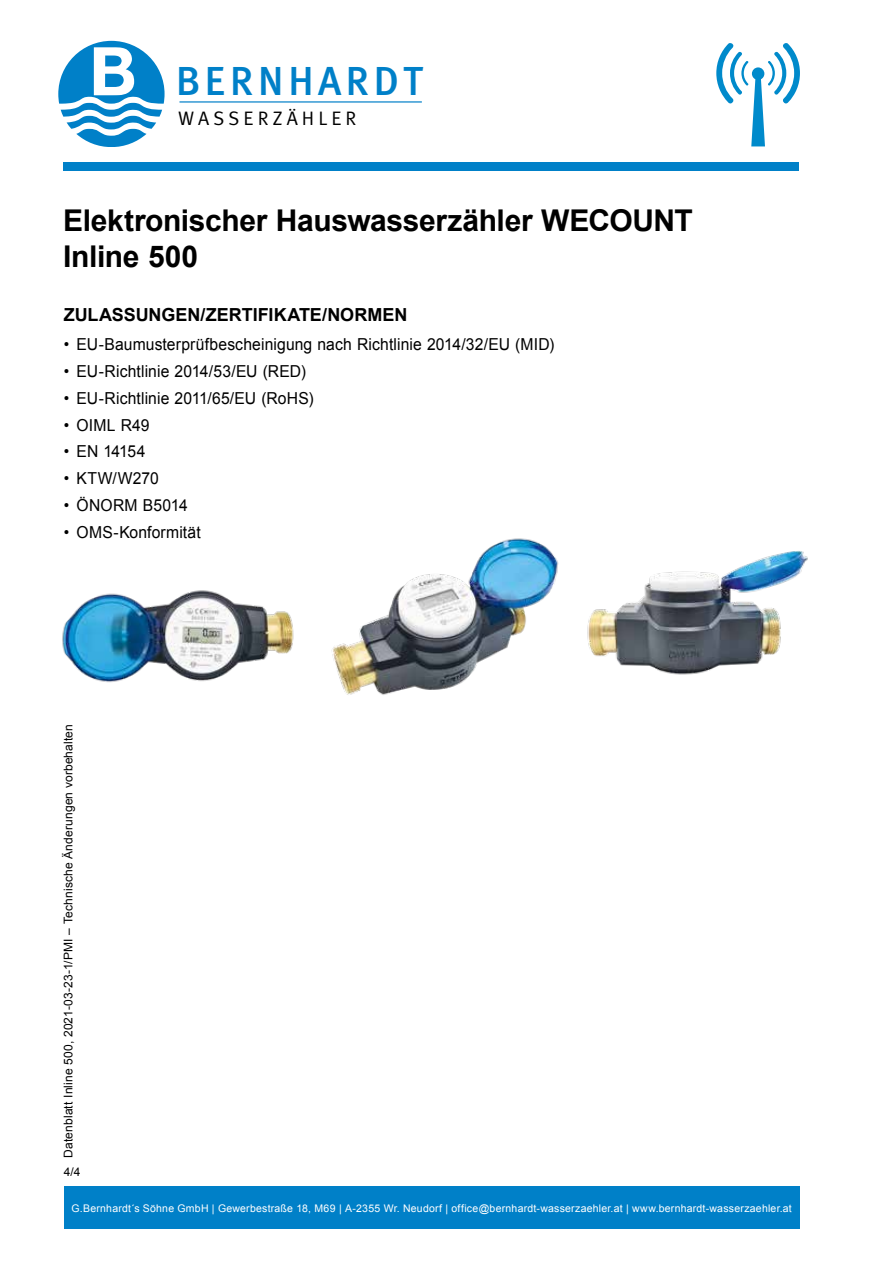
<style>
.page{position:relative;width:893px;height:1263px;background:#fff}
.page>*{position:absolute;margin:0;border:0;box-sizing:border-box;transform-origin:0 0}
.t1{font:500 40.5px "Meta Plus";letter-spacing:.1em;color:#0080c8}
.t2{font:700 30px/36px "Arial";letter-spacing:-.01em;color:#000}
.t3{font:19.5px "Meta Plus Normal";letter-spacing:.21em;color:#000}
.t4{font:700 18px "Arial";color:#000}
.t5{font:16.5px "Arial";letter-spacing:.01em;color:#000;scale:.95 1}
.t6{font:12px "Arial";letter-spacing:.01em;color:#000}
.t7{font:10.5px "Arial";letter-spacing:.02em;color:#fff}
</style>
<div class="page">
<svg style="left:58px;top:41px;width:107px;height:106px"></svg>
<hr style="left:179px;top:101px;width:243px;height:2px;background:#0080c8">
<svg style="left:716px;top:43px;width:84px;height:103px"></svg>
<div style="left:63px;top:162px;width:736px;height:9px;background:#0080c8"></div>
<div style="left:64px;top:1186px;width:735px;height:43px;background:#0080c8"></div>
<img style="left:587px;top:551px;width:221px;height:124px">
<img style="left:62px;top:590px;width:232px;height:93px">
<img style="left:331px;top:538px;width:228px;height:157px">
<h1 class="t1" style="left:176px;top:57px;width:249px">BERNHARDT</h1>
<p class="t3" style="left:178px;top:107px;width:180px">WASSERZÄHLER</p>
<h2 class="t2" style="left:63px;top:203px;width:631px">Elektronischer Hauswasserzähler WECOUNT<br>Inline 500</h2>
<p class="t4" style="left:64px;top:303px;width:345px">ZULASSUNGEN/ZERTIFIKATE/NORMEN</p>
<p class="t5" style="left:64px;top:334px;width:518px">• EU-Baumusterprüfbescheinigung nach Richtlinie 2014/32/EU (MID)</p>
<p class="t5" style="left:64px;top:360px;width:256px">• EU-Richtlinie 2014/53/EU (RED)</p>
<p class="t5" style="left:64px;top:387px;width:264px">• EU-Richtlinie 2011/65/EU (RoHS)</p>
<p class="t5" style="left:64px;top:414px;width:92px">• OIML R49</p>
<p class="t5" style="left:64px;top:441px;width:87px">• EN 14154</p>
<p class="t5" style="left:64px;top:467px;width:101px">• KTW/W270</p>
<p class="t5" style="left:64px;top:494px;width:132px">• ÖNORM B5014</p>
<p class="t5" style="left:64px;top:521px;width:146px">• OMS-Konformität</p>
<p class="t6" style="left:60px;top:1157px;width:435px;rotate:-90deg">Datenblatt Inline 500, 2021-03-23-1/PMI – Technische Änderungen vorbehalten</p>
<p class="t6" style="left:64px;top:1164px;width:18px">4/4</p>
<p class="t7" style="left:71px;top:1201px;width:722px">G.Bernhardt´s Söhne GmbH | Gewerbestraße 18, M69 | A-2355 Wr. Neudorf | office@bernhardt-wasserzaehler.at | www.bernhardt-wasserzaehler.at</p>
</div>
